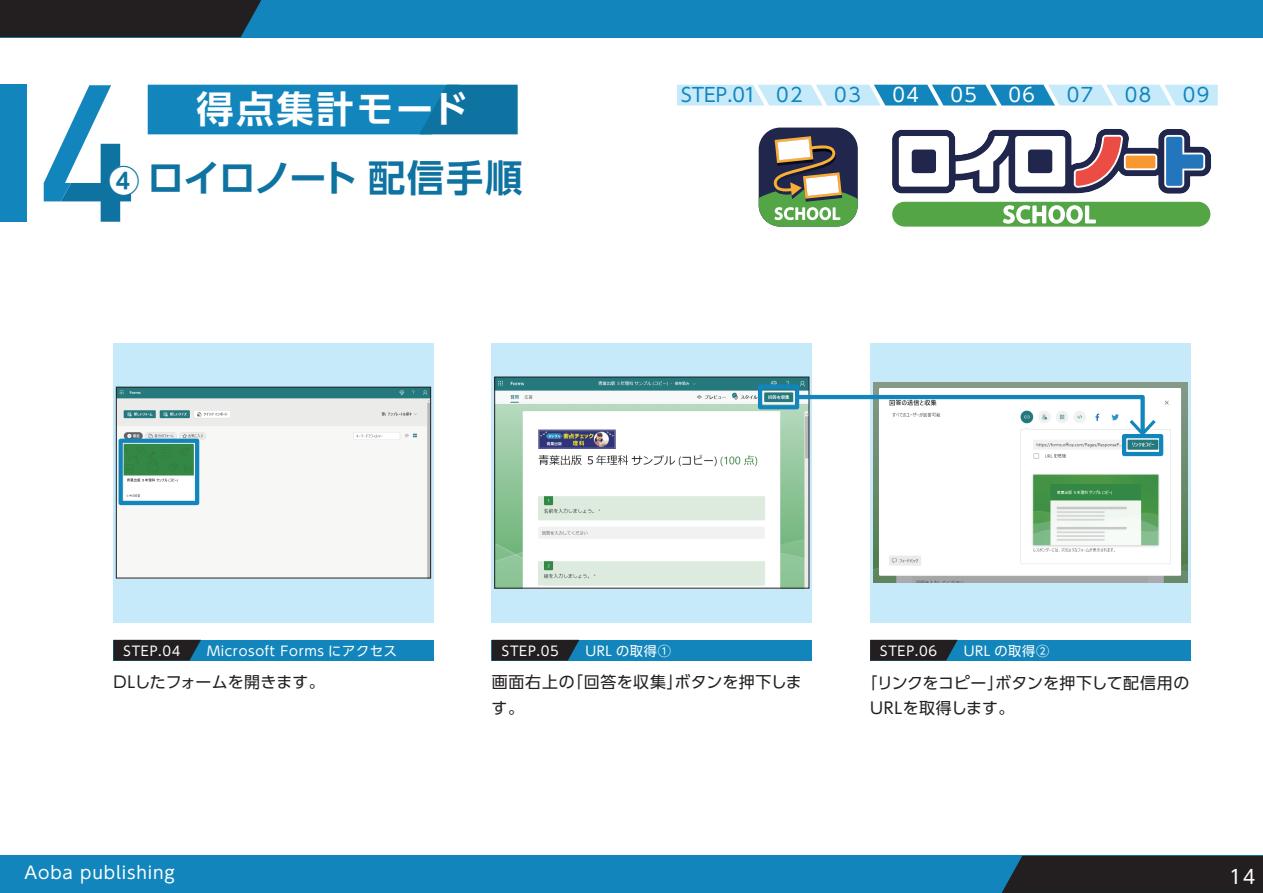
<style>
.page{position:relative;width:1263px;height:893px;background:#fff}
.page>*{position:absolute;margin:0;border:0;box-sizing:border-box;transform-origin:0 0}
.t1{font:700 37.2px "UD Shin Go Pro De";letter-spacing:-.04em;color:#0f73a2}
.t2{font:700 37.2px "UD Shin Go Pro De";letter-spacing:.075em;color:#fff}
.t3{font:700 31.95px "UD Shin Go Pro De";color:#0f73a2}
.t4{font:19.2px "UD Shin Go Pro";letter-spacing:-.1em;color:#1286bc}
.t5{font:19.2px "UD Shin Go Pro";letter-spacing:-.1em;color:#fff}
.t6{font:16.95px "UD Shin Go Pro";letter-spacing:.05em;color:#fff}
.t7{font:15.9px/25.5px "UD Shin Go Pro";letter-spacing:.02em;color:#231f20}
.t8{font:15.9px "UD Shin Go Pro";letter-spacing:-.005em;color:#231f20}
.t9{font:13.2px "UD Shin Go Pro";letter-spacing:.05em;color:#fff}
</style>
<div class="page">
<div style="left:0;top:0;width:1263px;height:37px;background:#1286bc"></div>
<div style="left:0;top:856px;width:1262px;height:37px;background:#1286bc"></div>
<div style="left:0;top:0;width:261px;height:37px;background:#231f20"></div>
<div style="left:1002px;top:856px;width:261px;height:37px;background:#231f20"></div>
<div style="left:0;top:85px;width:26px;height:137px;background:#1286bc"></div>
<div style="left:113px;top:343px;width:320px;height:279px;background:#c6eafa"></div>
<svg style="left:44px;top:85px;width:87px;height:137px"></svg>
<svg style="left:148px;top:85px;width:370px;height:49px;background:#1181b6"></svg>
<div style="left:492px;top:343px;width:320px;height:279px;background:#c6eafa"></div>
<div style="left:870px;top:343px;width:320px;height:279px;background:#c6eafa"></div>
<div style="left:113px;top:640px;width:320px;height:21px;background:#1286bc"></div>
<svg style="left:113px;top:640px;width:88px;height:21px;background:#21272d"></svg>
<div style="left:492px;top:640px;width:320px;height:21px;background:#1286bc"></div>
<svg style="left:492px;top:640px;width:87px;height:21px;background:#21272c"></svg>
<div style="left:870px;top:640px;width:320px;height:21px;background:#1286bc"></div>
<svg style="left:870px;top:640px;width:88px;height:21px;background:#21272d"></svg>
<div style="left:109px;top:166px;width:30px;height:29px;background:#fff;border-radius:50%"></div>
<div style="left:759px;top:128px;width:99px;height:99px;background:#21274c;border-radius:22px"></div>
<svg style="left:759px;top:136px;width:99px;height:91px"></svg>
<svg style="left:892px;top:129px;width:319px;height:65px"></svg>
<div style="left:892px;top:202px;width:318px;height:25px;background:#53a546;border-radius:12px"></div>
<svg style="left:1003px;top:205px;width:93px;height:19px"></svg>
<img style="left:118px;top:389px;width:311px;height:187px">
<div style="left:116px;top:387px;width:315px;height:191px;border:1px solid #231f20"></div>
<div style="left:119px;top:439px;width:80px;height:66px;border:4px solid #1286bc"></div>
<svg style="left:677px;top:85px;width:541px;height:21px;background:#96cee8"></svg>
<img style="left:496px;top:379px;width:311px;height:207px">
<div style="left:494px;top:377px;width:315px;height:211px;border:1px solid #231f20"></div>
<img style="left:873px;top:382px;width:314px;height:201px">
<div style="left:758px;top:384px;width:41px;height:25px;border:4px solid #1286bc"></div>
<div style="left:1122px;top:434px;width:41px;height:22px;border:4px solid #1286bc"></div>
<svg style="left:792px;top:393px;width:364px;height:44px"></svg>
<h2 class="t3" style="left:108px;top:154px;width:33px">④</h2>
<h1 class="t2" style="left:197px;top:79px;width:273px">得点集計モード</h1>
<h1 class="t1" style="left:147px;top:148px;width:377px">ロイロノート 配信手順</h1>
<h3 class="t4" style="left:681px;top:79px;width:126px">STEP.0１ 0２</h3>
<h3 class="t4" style="left:834px;top:79px;width:31px">0３</h3>
<h3 class="t5" style="left:892px;top:79px;width:31px">0４</h3>
<h3 class="t5" style="left:950px;top:79px;width:31px">0５</h3>
<h3 class="t5" style="left:1008px;top:79px;width:31px">0６</h3>
<h3 class="t4" style="left:1067px;top:79px;width:31px">0７</h3>
<h3 class="t4" style="left:1125px;top:79px;width:31px">0８</h3>
<h3 class="t4" style="left:1183px;top:79px;width:31px">0９</h3>
<p class="t9" style="left:124px;top:640px;width:59px">STEP.04</p>
<p class="t9" style="left:207px;top:640px;width:191px">Microsoft Forms にアクセス</p>
<p class="t9" style="left:502px;top:640px;width:59px">STEP.05</p>
<p class="t9" style="left:585px;top:640px;width:87px">URL の取得①</p>
<p class="t9" style="left:880px;top:640px;width:59px">STEP.06</p>
<p class="t9" style="left:964px;top:640px;width:87px">URL の取得②</p>
<p class="t8" style="left:113px;top:669px;width:213px">DLしたフォームを開きます。</p>
<p class="t7" style="left:492px;top:669px;width:312px">画面右上の「回答を収集」ボタンを押下します。</p>
<p class="t7" style="left:870px;top:669px;width:321px;text-indent:-9px">「リンクをコピー」ボタンを押下して配信用の<br>URLを取得します。</p>
<p class="t6" style="left:25px;top:858px;width:151px">Aoba publishing</p>
<h3 class="t5" style="left:1229px;top:861px;width:28px">14</h3>
</div>
